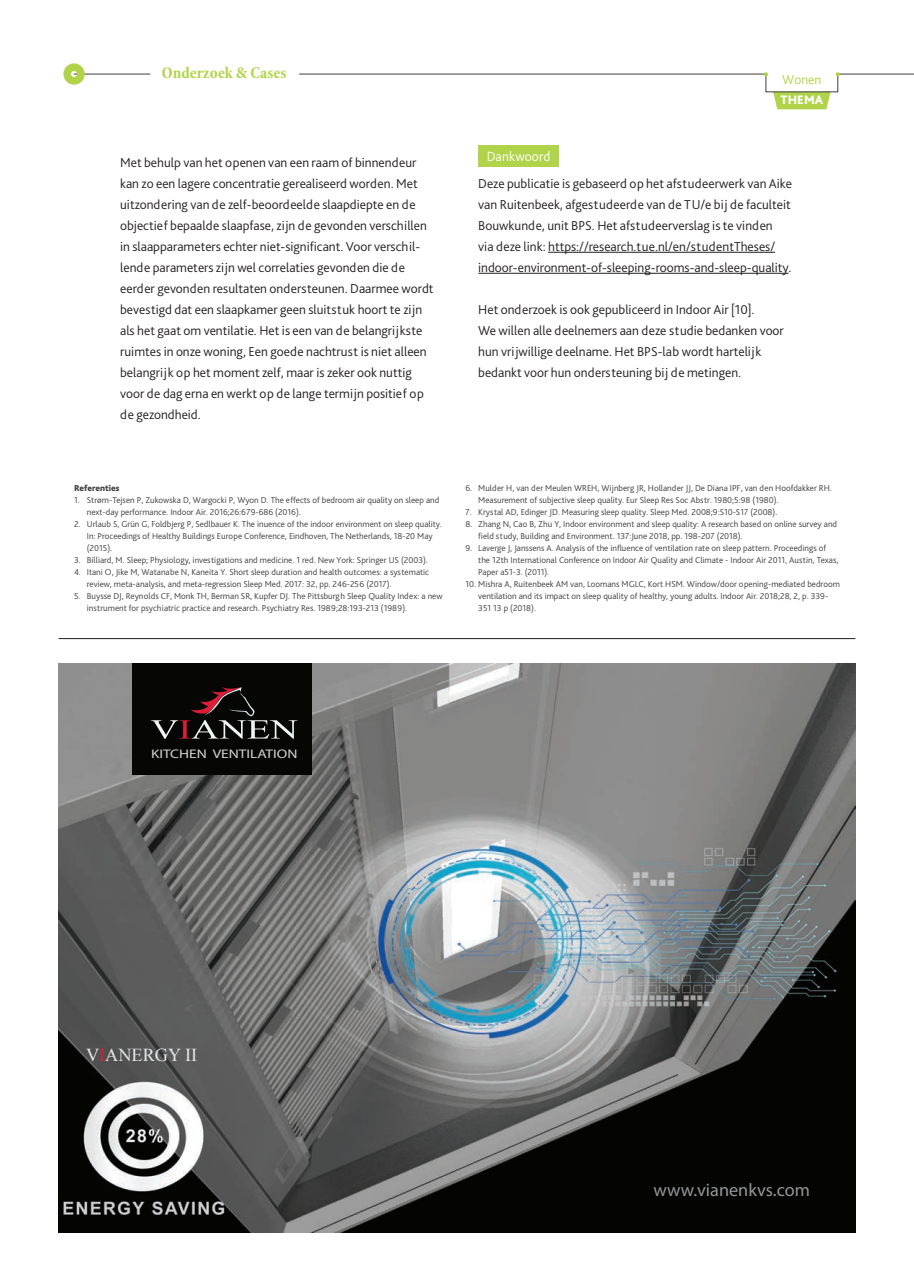
<style>
.page{position:relative;width:914px;height:1284px;background:#fff}
.page>*{position:absolute;margin:0;border:0;box-sizing:border-box;transform-origin:0 0}
.t1{font:18.15px "Myriad Pro";color:#939598}
.t2{font:18.15px "Times New Roman";color:#e6e7e9}
.t3{font:700 condensed 16.5px "Minion Pro";color:#b1d349}
.t4{font:300 13.95px "Bliss Pro";letter-spacing:.01em;color:#fff}
.t5{font:300 13.5px/21px "Bliss Pro";color:#231f20}
.t6{font:300 13.5px "Bliss Pro";color:#b1d349}
.t7{font:800 12.75px "Bliss 2";color:#fff}
.t8{font:12.45px "Myriad Pro";color:#d1d2d4;scale:1.22 1}
.t9{font:300 9px/12px "Bliss Pro";color:#3e3e3f}
.t10{font:800 9px "Bliss 2";color:#3e3e3f}
.s1{color:#db1d35}
</style>
<div class="page">
<hr style="left:838px;top:74px;width:75px;height:1px;background:#3e3e3f">
<svg style="left:773px;top:92px;width:57px;height:17px"></svg>
<hr style="left:74px;top:74px;width:76px;height:1px;background:#3e3e3f">
<div style="left:63px;top:63px;width:22px;height:22px;border:8px solid #b1d349;border-radius:50%"></div>
<hr style="left:299px;top:74px;width:466px;height:1px;background:#3e3e3f">
<svg style="left:763px;top:72px;width:5px;height:4px"></svg>
<svg style="left:835px;top:72px;width:4px;height:4px"></svg>
<hr style="left:548px;top:252px;width:227px;height:1px;background:#231f20">
<hr style="left:478px;top:273px;width:310px;height:1px;background:#231f20">
<div style="left:478px;top:146px;width:80px;height:21px;background:#b1d349"></div>
<img style="left:59px;top:663px;width:796px;height:568px">
<div style="left:132px;top:663px;width:179px;height:112px;background:#060705"></div>
<svg style="left:151px;top:687px;width:146px;height:52px"></svg>
<hr style="left:59px;top:638px;width:796px;height:1px;background:#231f20">
<h2 class="t3" style="left:162px;top:61px;width:126px">Onderzoek &amp; Cases</h2>
<p class="t5" style="left:120px;top:151px;width:315px">Met behulp van het openen van een raam of binnendeur kan zo een lagere concentratie gerealiseerd worden. Met uitzondering van de zelf-beoordeelde slaapdiepte en de objectief bepaalde slaapfase, zijn de gevonden verschillen in slaapparameters echter niet-significant. Voor verschil&shy;lende parameters zijn wel correlaties gevonden die de eerder gevonden resultaten ondersteunen. Daarmee wordt bevestigd dat een slaapkamer geen sluitstuk hoort te zijn als het gaat om ventilatie. Het is een van de belangrijkste ruimtes in onze woning, Een goede nachtrust is niet alleen belangrijk op het moment zelf, maar is zeker ook nuttig voor de dag erna en werkt op de lange termijn positief op de gezondheid.</p>
<h3 class="t6" style="left:782px;top:71px;width:41px">Wonen</h3>
<h3 class="t7" style="left:780px;top:92px;width:44px">THEMA</h3>
<h3 class="t4" style="left:486px;top:148px;width:65px">Dankwoord</h3>
<p class="t5" style="left:478px;top:172px;width:315px">Deze publicatie is gebaseerd op het afstudeerwerk van Aike van Ruitenbeek, afgestudeerde van de TU/e bij de faculteit Bouwkunde, unit BPS. Het afstudeerverslag is te vinden<br>via deze link: https://research.tue.nl/en/studentTheses/ indoor- environment-of-sleeping-rooms-and-sleep-quality.</p>
<h3 class="t5" style="left:478px;top:299px;width:307px">Het onderzoek is ook gepubliceerd in Indoor Air [10].<br>We willen alle deelnemers aan deze studie bedanken voor hun vrijwillige deelname. Het BPS-lab wordt hartelijk bedankt voor hun ondersteuning bij de metingen.</h3>
<p class="t10" style="left:74px;top:482px;width:47px">Referenties</p>
<p class="t9" style="left:87px;top:494px;width:354px;text-indent:-13px">1. Strøm-Tejsen P, Zukowska D, Wargocki P, Wyon D. The effects of bedroom air quality on sleep and next-day performance. Indoor Air. 2016;26:679-686 (2016).</p>
<p class="t9" style="left:87px;top:518px;width:356px;text-indent:-13px">2. Urlaub S, Grün G, Foldbjerg P, Sedlbauer K. The inuence of the indoor environment on sleep quality.<br>In: Proceedings of Healthy Buildings Europe Conference, Eindhoven, The Netherlands, 18-20 May (2015).</p>
<p class="t9" style="left:74px;top:554px;width:355px">3. Billiard, M. Sleep; Physiology, investigations and medicine. 1 red. New York: Springer US (2003).</p>
<p class="t9" style="left:87px;top:566px;width:344px;text-indent:-13px">4. Itani O, Jike M, Watanabe N, Kaneita Y. Short sleep duration and health outcomes: a systematic review, meta-analysis, and meta-regression Sleep Med. 2017: 32, pp. 246-256 (2017).</p>
<p class="t9" style="left:87px;top:590px;width:357px;text-indent:-13px">5. Buysse DJ, Reynolds CF, Monk TH, Berman SR, Kupfer DJ. The Pittsburgh Sleep Quality Index: a new instrument for psychiatric practice and research. Psychiatry Res. 1989;28:193-213 (1989).</p>
<p class="t9" style="left:478px;top:482px;width:355px;text-indent:-13px">6. Mulder H, van der Meulen WREH, Wijnberg JR, Hollander JJ, De Diana IPF, van den Hoofdakker RH.<br>Measurement of subjective sleep quality. Eur Sleep Res Soc Abstr. 1980;5:98 (1980).</p>
<p class="t9" style="left:465px;top:506px;width:313px">7. Krystal AD, Edinger JD. Measuring sleep quality. Sleep Med. 2008;9:S10-S17 (2008).</p>
<p class="t9" style="left:478px;top:518px;width:360px;text-indent:-13px">8. Zhang N, Cao B, Zhu Y, Indoor environment and sleep quality: A research based on online survey and field study, Building and Environment. 137:June 2018, pp. 198-207 (2018).</p>
<p class="t9" style="left:478px;top:542px;width:361px;text-indent:-13px">9. Laverge J, Janssens A. Analysis of the influence of ventilation rate on sleep pattern. Proceedings of the 12th International Conference on Indoor Air Quality and Climate - Indoor Air 2011, Austin, Texas,<br>Paper a51-3. (2011).</p>
<p class="t9" style="left:478px;top:578px;width:363px;text-indent:-13px">10. Mishra A, Ruitenbeek AM van, Loomans MGLC, Kort HSM. Window/door opening-mediated bedroom ventilation and its impact on sleep quality of healthy, young adults. Indoor Air. 2018;28, 2, p. 339-<br>351 13 p (2018).</p>
<h3 class="t8" style="left:151px;top:746px;width:121px">KITCHEN VENTILATION</h3>
<h1 class="t2" style="left:86px;top:1042px;width:113px">V<span class="s1">I</span>ANERGY II</h1>
<h1 class="t1" style="left:653px;top:1178px;width:158px">www.vianenkvs.com</h1>
</div>
